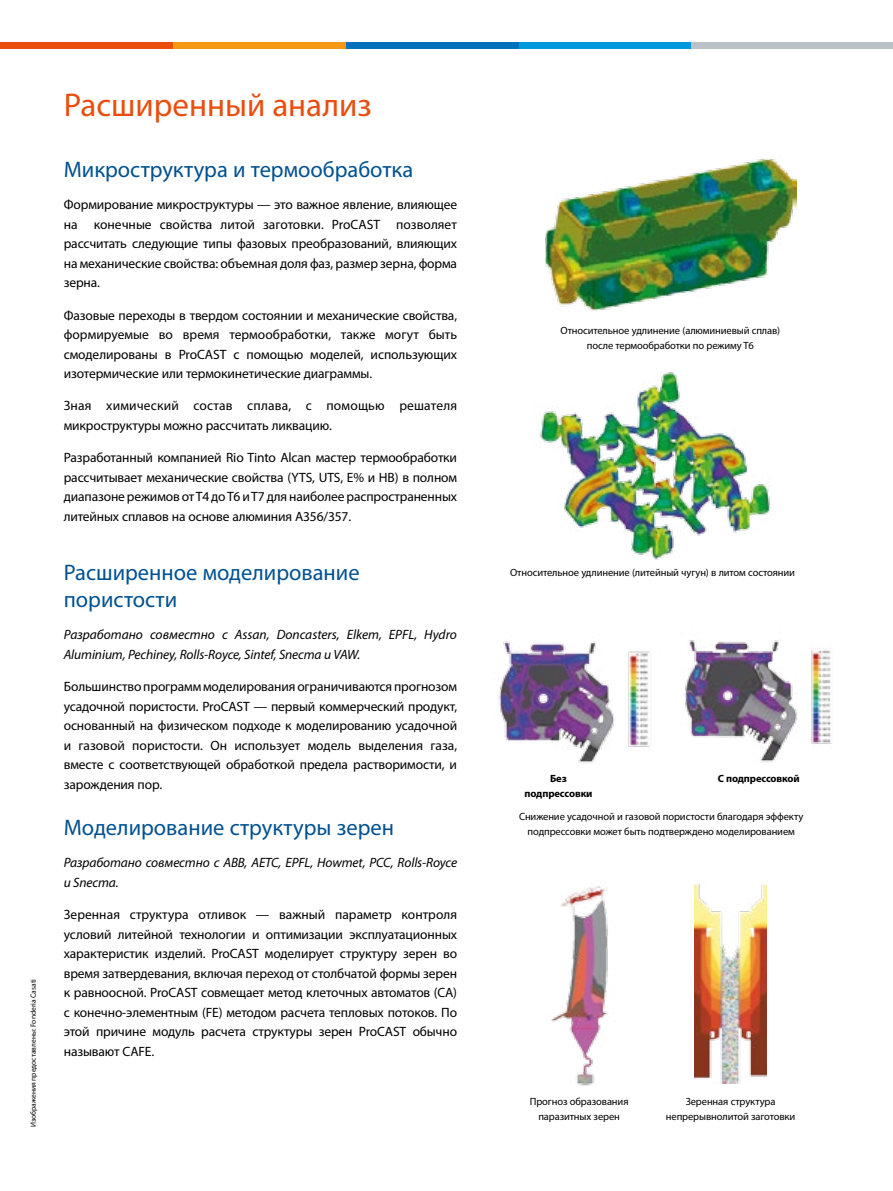
<style>
.page{position:relative;width:893px;height:1191px;background:#fff}
.page>*{position:absolute;margin:0;border:0;box-sizing:border-box;transform-origin:0 0}
.t1{font:33px "Myriad Pro";color:#e94e0f}
.t2{font:22.5px/27px "Myriad Pro";color:#005191}
.t3{font:13.5px/19.5px "Myriad Pro";letter-spacing:-.01em;color:#000;text-align:justify}
.t4{font:italic 13.5px/19.5px "Myriad Pro";letter-spacing:-.01em;color:#000}
.t5{font:10.5px/15px "Myriad Pro";letter-spacing:-.01em;color:#000;text-align:center}
.t6{font:700 10.5px/15px "Myriad Pro";letter-spacing:-.01em;color:#000;text-align:center}
.t7{font:7.5px "Myriad Pro";color:#000}
</style>
<div class="page">
<img style="left:695px;top:883px;width:71px;height:200px">
<img style="left:551px;top:886px;width:57px;height:200px">
<img style="left:498px;top:641px;width:152px;height:122px">
<img style="left:685px;top:640px;width:147px;height:123px">
<img style="left:540px;top:372px;width:231px;height:188px">
<img style="left:544px;top:159px;width:253px;height:152px">
<div style="left:0;top:43px;width:173px;height:6px;background:#e94e0f"></div>
<div style="left:173px;top:43px;width:173px;height:6px;background:#f49712"></div>
<div style="left:346px;top:43px;width:173px;height:6px;background:#0070ba"></div>
<div style="left:519px;top:43px;width:173px;height:6px;background:#0099db"></div>
<div style="left:692px;top:43px;width:201px;height:6px;background:#bbc2c6"></div>
<p class="t7" style="left:29px;top:1127px;width:150px;rotate:-90deg">Изображения предоставлены: Fonderia Casati</p>
<h1 class="t1" style="left:64px;top:85px;width:309px">Расширенный анализ</h1>
<h2 class="t2" style="left:64px;top:156px;width:351px">Микроструктура и термообработка</h2>
<p class="t3" style="left:64px;top:195px;width:395px">Формирование микроструктуры — это важное явление, влияющее на конечные свойства литой заготовки. ProCAST позволяет рассчитать следующие типы фазовых преобразований, влияющих на механические свойства: объемная доля фаз, размер зерна, форма зерна.</p>
<p class="t3" style="left:64px;top:305px;width:395px">Фазовые переходы в твердом состоянии и механические свойства, формируемые во время термообработки, также могут быть смоделированы в ProCAST с помощью моделей, использующих изотермические или термокинетические диаграммы.</p>
<p class="t3" style="left:64px;top:396px;width:395px">Зная химический состав сплава, с помощью решателя микроструктуры можно рассчитать ликвацию.</p>
<p class="t3" style="left:64px;top:448px;width:395px">Разработанный компанией Rio Tinto Alcan мастер термообработки рассчитывает механические свойства (YTS, UTS, E% и HB) в полном диапазоне режимов от T4 до T6 и T7 для наиболее распространенных литейных сплавов на основе алюминия A356/357.</p>
<h2 class="t2" style="left:64px;top:558px;width:297px">Расширенное моделирование пористости</h2>
<p class="t4" style="left:64px;top:625px;width:395px">Разработано совместно с Assan, Doncasters, Elkem, EPFL, Hydro<br>Aluminium, Pechiney, Rolls-Royce, Sintef, Snecma и VAW.</p>
<p class="t3" style="left:64px;top:676px;width:395px">Большинство программ моделирования ограничиваются прогнозом усадочной пористости. ProCAST — первый коммерческий продукт, основанный на физическом подходе к моделированию усадочной и газовой пористости. Он использует модель выделения газа, вместе с соответствующей обработкой предела растворимости, и зарождения пор.</p>
<h2 class="t2" style="left:64px;top:814px;width:332px">Моделирование структуры зерен</h2>
<p class="t4" style="left:64px;top:853px;width:395px">Разработано совместно с ABB, AETC, EPFL, Howmet, PCC, Rolls-Royce и Snecma.</p>
<p class="t3" style="left:64px;top:904px;width:395px">Зеренная структура отливок — важный параметр контроля условий литейной технологии и оптимизации эксплуатационных характеристик изделий. ProCAST моделирует структуру зерен во время затвердевания, включая переход от столбчатой формы зерен к равноосной. ProCAST совмещает метод клеточных автоматов (CA) с конечно-элементным (FE) методом расчета тепловых потоков. По этой причине модуль расчета структуры зерен ProCAST обычно называют CAFE.</p>
<p class="t5" style="left:560px;top:323px;width:221px">Относительное удлинение (алюминиевый сплав) после термообработки по режиму T6</p>
<p class="t5" style="left:510px;top:565px;width:286px">Относительное удлинение (литейный чугун) в литом состоянии</p>
<p class="t6" style="left:525px;top:770px;width:69px">Без подпрессовки</p>
<p class="t6" style="left:718px;top:770px;width:84px">С подпрессовкой</p>
<p class="t5" style="left:519px;top:809px;width:286px">Снижение усадочной и газовой пористости благодаря эффекту подпрессовки может быть подтверждено моделированием</p>
<p class="t5" style="left:530px;top:1093px;width:100px">Прогноз образования паразитных зерен</p>
<p class="t5" style="left:666px;top:1093px;width:131px">Зеренная структура непрерывнолитой заготовки</p>
</div>
